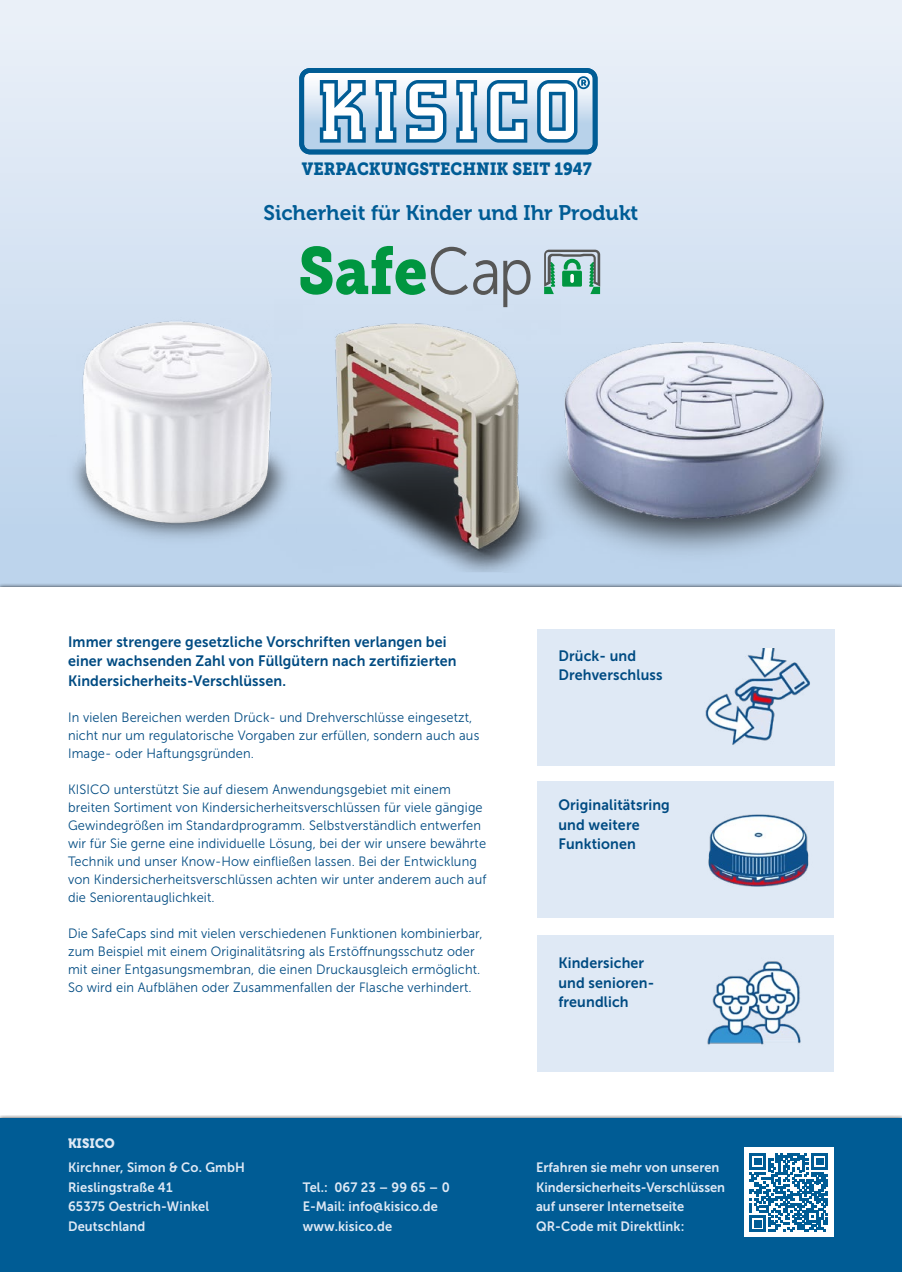
<style>
.page{position:relative;width:902px;height:1272px;background:#fff}
.page>*{position:absolute;margin:0;border:0;box-sizing:border-box;transform-origin:0 0}
.t1{font:21px "Museo 700";color:#005c95}
.t2{font:17.55px "Museo Slab 900";color:#005c95;scale:.9 1}
.t3{font:15px/19.5px "Museo Sans 700";letter-spacing:.01em;color:#004b82;scale:.95 1}
.t4{font:13.5px/18px "Museo Sans 300";letter-spacing:.01em;color:#004b82;scale:.95 1}
.t5{font:13.5px/19.5px "Museo Sans 700";letter-spacing:.01em;color:#dfe9f5;scale:.95 1}
.t6{font:13.5px "Museo 900";letter-spacing:.025em;color:#dfe9f5;scale:.95 1}
</style>
<div class="page">
<div style="left:0;top:0;width:901px;height:589px;background:linear-gradient(to bottom,#ecf1f9,#b8d0ea)"></div>
<div style="left:0;top:587px;width:901px;height:684px;background:#fff"></div>
<svg style="left:299px;top:68px;width:298px;height:86px"></svg>
<img style="left:21px;top:300px;width:840px;height:273px">
<svg style="left:300px;top:246px;width:197px;height:49px;background:#82bda9"></svg>
<svg style="left:503px;top:260px;width:27px;height:47px"></svg>
<svg style="left:544px;top:250px;width:56px;height:44px;background:#82b1a2"></svg>
<div style="left:0;top:1114px;width:901px;height:157px;background:#000;opacity:.75"></div>
<div style="left:0;top:1118px;width:901px;height:153px;background:#005c95"></div>
<div style="left:744px;top:1147px;width:89px;height:89px;background:#fff"></div>
<div style="left:537px;top:629px;width:297px;height:136px;background:#dfe9f5"></div>
<div style="left:537px;top:782px;width:296px;height:136px;background:#dfe9f5"></div>
<div style="left:537px;top:935px;width:296px;height:136px;background:#dfe9f5"></div>
<img style="left:707px;top:961px;width:94px;height:84px">
<img style="left:708px;top:814px;width:101px;height:73px">
<img style="left:705px;top:648px;width:105px;height:97px">
<svg style="left:749px;top:1153px;width:79px;height:78px"></svg>
<p class="t2" style="left:302px;top:158px;width:323px">VERPACKUNGSTECHNIK SEIT 1947</p>
<h1 class="t1" style="left:263px;top:201px;width:376px">Sicherheit für Kinder und Ihr Produkt</h1>
<p class="t3" style="left:68px;top:631px;width:410px">Immer strengere gesetzliche Vorschriften verlangen bei einer wachsenden Zahl von Füllgütern nach zertifizierten<br>Kindersicherheits-Verschlüssen.</p>
<p class="t4" style="left:68px;top:708px;width:434px">In vielen Bereichen werden Drück- und Drehverschlüsse eingesetzt, nicht nur um regulatorische Vorgaben zur erfüllen, sondern auch aus<br>Image- oder Haftungsgründen.</p>
<p class="t4" style="left:68px;top:780px;width:442px">KISICO unterstützt Sie auf diesem Anwendungsgebiet mit einem breiten Sortiment von Kindersicherheitsverschlüssen für viele gängige Gewindegrößen im Standardprogramm. Selbstverständlich entwerfen wir für Sie gerne eine individuelle Lösung, bei der wir unsere bewährte Technik und unser Know-How einfließen lassen. Bei der Entwicklung von Kindersicherheitsverschlüssen achten wir unter anderem auch auf die Seniorentauglichkeit.</p>
<p class="t4" style="left:68px;top:924px;width:438px">Die SafeCaps sind mit vielen verschiedenen Funktionen kombinierbar, zum Beispiel mit einem Originalitätsring als Erstöffnungsschutz oder mit einer Entgasungsmembran, die einen Druckausgleich ermöglicht.<br>So wird ein Aufblähen oder Zusammenfallen der Flasche verhindert.</p>
<p class="t3" style="left:558px;top:645px;width:111px">Drück- und<br>Drehverschluss</p>
<p class="t3" style="left:558px;top:795px;width:119px">Originalitätsring und weitere<br>Funktionen</p>
<p class="t3" style="left:558px;top:953px;width:102px">Kindersicher und senioren&shy;freundlich</p>
<p class="t6" style="left:68px;top:1135px;width:51px">KISICO</p>
<p class="t5" style="left:68px;top:1157px;width:188px">Kirchner, Simon &amp; Co. GmbH<br>Rieslingstraße 41<br>65375 Oestrich-Winkel<br>Deutschland</p>
<p class="t5" style="left:303px;top:1177px;width:156px">Tel.: 067 23 – 99 65 – 0<br>E-Mail: info@kisico.de www.kisico.de</p>
<p class="t5" style="left:536px;top:1157px;width:200px">Erfahren sie mehr von unseren<br>Kindersicherheits-Verschlüssen auf unserer Internetseite<br>QR-Code mit Direktlink:</p>
</div>
